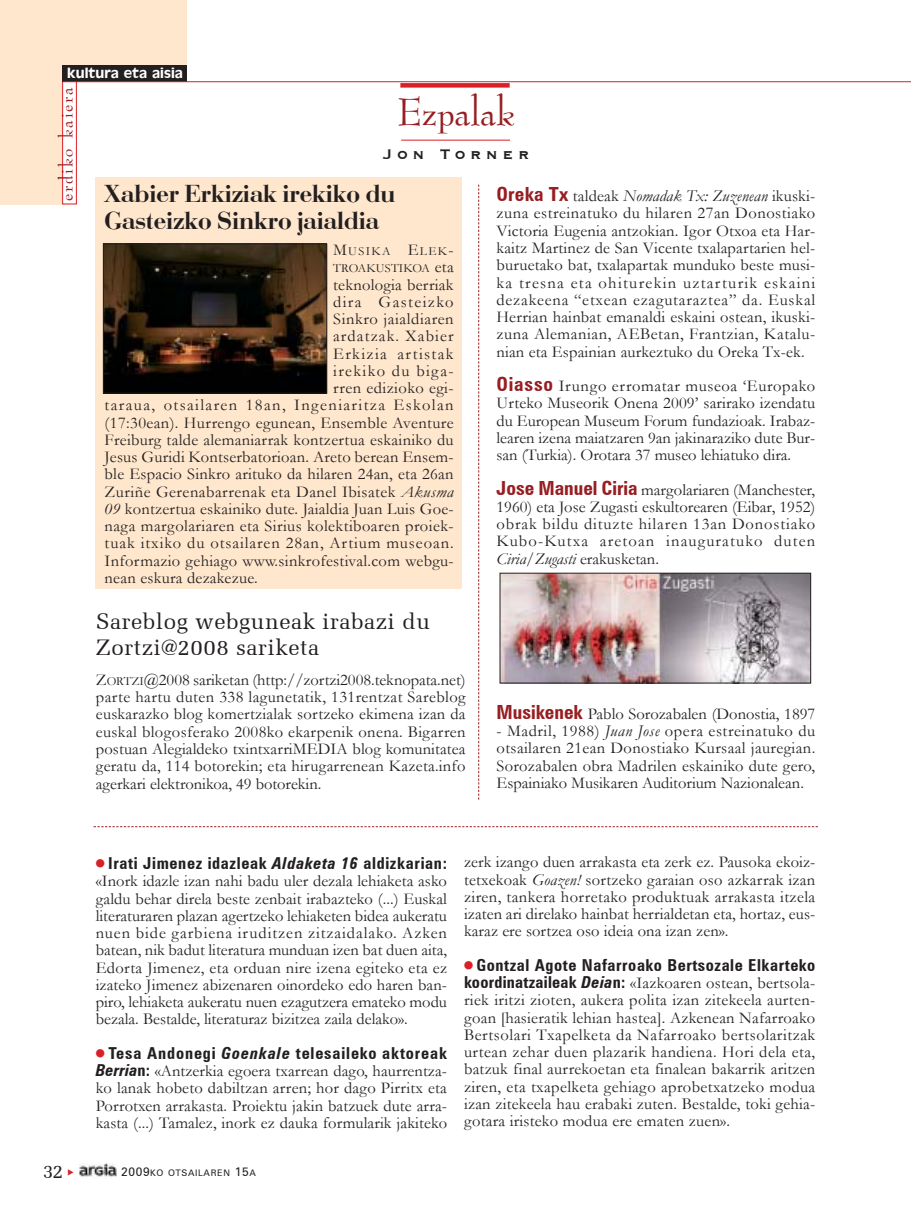
<style>
.page{position:relative;width:911px;height:1229px;background:#fff}
.page>*{position:absolute;margin:0;border:0;box-sizing:border-box;transform-origin:0 0}
.t1{font:45px "Bernadette";color:#971e22}
.t2{font:25.5px/27px "Bodoni";color:#231f1f}
.t3{font:22.5px/25.5px "Memoir";letter-spacing:.015em;color:#231f1f}
.t4{font:21px "Bernadette";letter-spacing:.09em;color:#971e22}
.t5{font:19.5px "Memoir";color:#231f1f}
.t6{font:18px "Copprpl Goth Bd BT";letter-spacing:.255em;color:#231f1f}
.t7{font:16.5px/17.2px "Garamond";letter-spacing:.015em;color:#231f1f;text-align:justify}
.t8{font:700 16.5px "Zurich Cn BT";letter-spacing:.04em;color:#231f1f}
.t9{font:16.5px "Garamond";letter-spacing:.085em;color:#231f1f}
.t10{font:16.5px "Garamond";letter-spacing:.055em;color:#231f1f}
.t11{font:16.5px "Garamond";letter-spacing:.035em;color:#231f1f}
.t12{font:16.5px "Garamond";letter-spacing:.07em;color:#231f1f}
.t13{font:15px "Antique Olive";letter-spacing:.005em;color:#fff}
.t14{font:12.3px/17.2px "Garamond";letter-spacing:.02em;color:#231f1f}
.t15{font:9px "Zurich BT";letter-spacing:.075em;color:#231f1f}
.s1{font-size:16.5px}
.s2{font-style:italic}
.s3{font-size:12.3px}
.s4{font-family:"Zurich Cn BT";font-weight:700;font-size:19.5px;color:#971e22}
.s5{font-family:"Zurich Cn BT";font-weight:700;font-style:italic}
.s6{font-family:"Zurich Cn BT";font-weight:700}
.s7{font-size:12px}
</style>
<div class="page">
<div style="left:8px;top:0;width:178px;height:67px;background:#ffe7ce"></div>
<div style="left:0;top:0;width:69px;height:204px;background:#ffe7ce"></div>
<div style="left:63px;top:81px;width:13px;height:123px;background:#fff"></div>
<div style="left:62px;top:81px;width:15px;height:123px;border:1px solid #da2027"></div>
<div style="left:62px;top:65px;width:124px;height:17px;background:#231f1f"></div>
<hr style="left:63px;top:81px;width:847px;height:1px;background:#da2027">
<div style="left:400px;top:83px;width:109px;height:5px;background:#da2027"></div>
<img style="left:79px;top:1163px;width:38px;height:14px">
<svg style="left:478px;top:185px;width:1px;height:614px"></svg>
<svg style="left:94px;top:826px;width:723px;height:1px"></svg>
<hr style="left:401px;top:140px;width:109px;height:1px;background:#da2027">
<div style="left:95px;top:177px;width:367px;height:412px;background:#ffe7ce"></div>
<img style="left:105px;top:245px;width:220px;height:146px">
<div style="left:103px;top:243px;width:224px;height:150px;border:1px solid #231f1f"></div>
<img style="left:501px;top:575px;width:308px;height:106px">
<div style="left:499px;top:573px;width:312px;height:110px;border:1px solid #231f1f"></div>
<p class="t13" style="left:67px;top:67px;width:117px">kultura eta aisia</p>
<p class="t4" style="left:56px;top:201px;width:116px;rotate:-90deg">erdiko kaiera</p>
<h1 class="t1" style="left:397px;top:90px;width:119px">Ezpalak</h1>
<p class="t6" style="left:382px;top:144px;width:148px">Jon Torner</p>
<h2 class="t2" style="left:105px;top:183px;width:292px">Xabier Erkiziak irekiko du<br>Gasteizko Sinkro jaialdia</h2>
<p class="t14" style="left:333px;top:243px;width:122px"><span class="s1">M</span>USIKA <span class="s1">E</span>LEK<span class="s1">-<br></span>TROAKUSTIKOA <span class="s1">eta</span></p>
<p class="t7" style="left:333px;top:276px;width:122px">teknologia berriak</p>
<p class="t9" style="left:333px;top:292px;width:122px">dira Gasteizko</p>
<p class="t11" style="left:333px;top:310px;width:122px">Sinkro jaialdiaren</p>
<p class="t12" style="left:333px;top:327px;width:122px">ardatzak. Xabier</p>
<p class="t9" style="left:333px;top:344px;width:122px">Erkizia artistak</p>
<p class="t9" style="left:333px;top:361px;width:122px">irekiko du biga-</p>
<p class="t7" style="left:333px;top:379px;width:122px">rren edizioko egi-</p>
<p class="t9" style="left:105px;top:396px;width:350px">taraua, otsailaren 18an, Ingeniaritza Eskolan</p>
<p class="t7" style="left:105px;top:414px;width:350px">(17:30ean). Hurrengo egunean, Ensemble Aventure</p>
<p class="t7" style="left:105px;top:431px;width:350px">Freiburg talde alemaniarrak kontzertua eskainiko du</p>
<p class="t7" style="left:105px;top:448px;width:350px">Jesus Guridi Kontserbatorioan. Areto berean Ensem-</p>
<p class="t7" style="left:105px;top:466px;width:350px">ble Espacio Sinkro arituko da hilaren 24an, eta 26an</p>
<p class="t7" style="left:105px;top:483px;width:350px">ZuriÒe Gerenabarrenak eta Danel Ibisatek <span class="s2">Akusma</span></p>
<p class="t7" style="left:105px;top:500px;width:350px"><span class="s2">09</span> kontzertua eskainiko dute. Jaialdia Juan Luis Goe-</p>
<p class="t7" style="left:105px;top:517px;width:350px">naga margolariaren eta Sirius kolektiboaren proiek-</p>
<p class="t10" style="left:105px;top:534px;width:350px">tuak itxiko du otsailaren 28an, Artium museoan.</p>
<p class="t7" style="left:105px;top:552px;width:350px">Informazio gehiago www.sinkrofestival.com webgu-</p>
<p class="t7" style="left:105px;top:569px;width:155px">nean eskura dezakezue.</p>
<h3 class="t3" style="left:96px;top:609px;width:336px">Sareblog webguneak irabazi du<br>Zortzi@2008 sariketa</h3>
<p class="t7" style="left:96px;top:671px;width:371px">Z<span class="s3">ORTZI</span>@2008 sariketan (http://zortzi2008.teknopata.net) parte hartu duten 338 lagunetatik, 131rentzat Sareblog euskarazko blog komertzialak sortzeko ekimena izan da euskal blogosferako 2008ko ekarpenik onena. Bigarren postuan Alegialdeko txintxarriMEDIA blog komunitatea geratu da, 114 botorekin; eta hirugarrenean Kazeta.info agerkari elektronikoa, 49 botorekin.</p>
<p class="t7" style="left:496px;top:188px;width:320px"><span class="s4">Oreka Tx</span> taldeak <span class="s2">Nomadak Tx: Zuzenean</span> ikuski&shy;zuna estreinatuko du hilaren 27an Donostiako Victoria Eugenia antzokian. Igor Otxoa eta Har&shy;kaitz Martinez de San Vicente txalapartarien hel&shy;buruetako bat, txalapartak munduko beste musi&shy;ka tresna eta ohiturekin uztarturik eskaini dezakeena ìetxean ezagutarazteaî da. Euskal Herrian hainbat emanaldi eskaini ostean, ikuski&shy;zuna Alemanian, AEBetan, Frantzian, Katalu&shy;nian eta Espainian aurkeztuko du Oreka Tx-ek.</p>
<p class="t7" style="left:496px;top:377px;width:320px"><span class="s4">Oiasso</span> Irungo erromatar museoa ëEuropako Urteko Museorik Onena 2009í sarirako izendatu du European Museum Forum fundazioak. Irabaz&shy;learen izena maiatzaren 9an jakinaraziko dute Bur&shy;san (Turkia). Orotara 37 museo lehiatuko dira.</p>
<p class="t7" style="left:496px;top:481px;width:320px"><span class="s4">Jose Manuel Ciria</span> margolariaren (Manchester, 1960) eta Jose Zugasti eskultorearen (Eibar, 1952) obrak bildu dituzte hilaren 13an Donostiako Kubo-Kutxa aretoan inauguratuko duten <span class="s2">Ciria/Zugasti</span> erakusketan.</p>
<p class="t7" style="left:496px;top:705px;width:320px"><span class="s4">Musikenek</span> Pablo Sorozabalen (Donostia, 1897</p>
<p class="t7" style="left:496px;top:722px;width:320px">- Madril, 1988) <span class="s2">Juan Jose</span> opera estreinatuko du otsailaren 21ean Donostiako Kursaal jauregian.<br>Sorozabalen obra Madrilen eskainiko dute gero, Espainiako Musikaren Auditorium Nazionalean.</p>
<p class="t5" style="left:43px;top:1160px;width:22px">32</p>
<p class="t8" style="left:108px;top:853px;width:340px">Irati Jimenez idazleak <span class="s2">Aldaketa 16</span> aldizkarian:</p>
<p class="t7" style="left:96px;top:872px;width:353px">´Inork idazle izan nahi badu uler dezala lehiaketa asko galdu behar direla beste zenbait irabazteko (...) Euskal literaturaren plazan agertzeko lehiaketen bidea aukeratu nuen bide garbiena iruditzen zitzaidalako. Azken batean, nik badut literatura munduan izen bat duen aita, Edorta Jimenez, eta orduan nire izena egiteko eta ez izateko Jimenez abizenaren oinordeko edo haren ban&shy;piro, lehiaketa aukeratu nuen ezagutzera emateko modu bezala. Bestalde, literaturaz bizitzea zaila delakoª.</p>
<p class="t8" style="left:108px;top:1043px;width:340px">Tesa Andonegi <span class="s2">Goenkale</span> telesaileko aktoreak</p>
<p class="t7" style="left:96px;top:1062px;width:353px"><span class="s5">Berria</span><span class="s6">n:</span> ´Antzerkia egoera txarrean dago, haurrentza&shy;ko lanak hobeto dabiltzan arren; hor dago Pirritx eta Porrotxen arrakasta. Proiektu jakin batzuek dute arra&shy;kasta (...) Tamalez, inork ez dauka formularik jakiteko</p>
<p class="t15" style="left:121px;top:1167px;width:136px"><span class="s7">2009</span>KO OTSAILAREN <span class="s7">15</span>A</p>
<p class="t7" style="left:464px;top:853px;width:353px">zerk izango duen arrakasta eta zerk ez. Pausoka ekoiz&shy;tetxekoak <span class="s2">Goazen!</span> sortzeko garaian oso azkarrak izan ziren, tankera horretako produktuak arrakasta itzela izaten ari direlako hainbat herrialdetan eta, hortaz, eus&shy;karaz ere sortzea oso ideia ona izan zenª.</p>
<p class="t8" style="left:476px;top:955px;width:340px">Gontzal Agote Nafarroako Bertsozale Elkarteko</p>
<p class="t7" style="left:464px;top:974px;width:353px"><span class="s6">koordinatzaileak</span> <span class="s5">Deia</span><span class="s6">n:</span> ´Iazkoaren ostean, bertsola&shy;riek iritzi zioten, aukera polita izan zitekeela aurten&shy;goan [hasieratik lehian hastea]. Azkenean Nafarroako Bertsolari Txapelketa da Nafarroako bertsolaritzak urtean zehar duen plazarik handiena. Hori dela eta, batzuk final aurrekoetan eta finalean bakarrik aritzen ziren, eta txapelketa gehiago aprobetxatzeko modua izan zitekeela hau erabaki zuten. Bestalde, toki gehia&shy;gotara iristeko modua ere ematen zuenª.</p>
</div>
